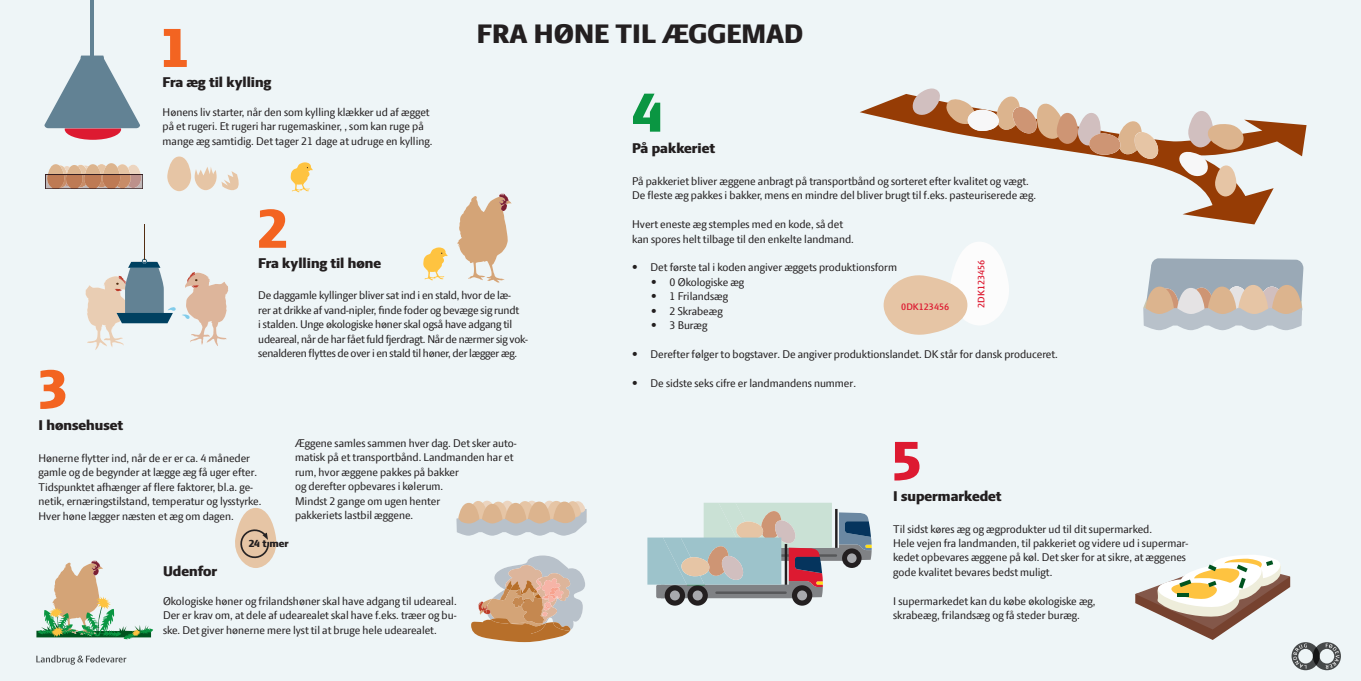
<style>
.page{position:relative;width:1361px;height:681px;background:#fff}
.page>*{position:absolute;margin:0;border:0;box-sizing:border-box;transform-origin:0 0}
.t1{font:800 60px "LF Press Sans";color:#f36421}
.t2{font:800 60px "LF Press Sans";color:#0a9642}
.t3{font:800 60px "LF Press Sans";color:#dd1a31}
.t4{font:800 28.8px "LF Press Sans";color:#231f20}
.t5{font:800 15.2px "LF Press Sans";color:#231f20}
.t6{font:12px/14.4px "LF Press Sans";color:#231f20}
.t7{font:800 11.2px "LF Press Sans";color:#231f20}
.t8{font:600 10.2px "LF Press Sans";color:#dd1a31}
</style>
<div class="page">
<div style="left:0;top:0;width:1361px;height:680px;background:#eef5f7"></div>
<svg style="left:167px;top:156px;width:72px;height:35px"></svg>
<svg style="left:45px;top:163px;width:98px;height:26px;background:#c59d84"></svg>
<svg style="left:44px;top:55px;width:96px;height:85px"></svg>
<hr style="left:90px;top:0;width:4px;height:55px;background:#628294">
<svg style="left:423px;top:247px;width:25px;height:33px"></svg>
<svg style="left:457px;top:193px;width:54px;height:90px"></svg>
<hr style="left:144px;top:224px;width:1px;height:35px;background:#522d11">
<svg style="left:85px;top:258px;width:91px;height:92px"></svg>
<svg style="left:182px;top:272px;width:46px;height:74px"></svg>
<svg style="left:235px;top:508px;width:42px;height:59px"></svg>
<svg style="left:456px;top:500px;width:130px;height:35px;background:#d3c4b5"></svg>
<svg style="left:1143px;top:258px;width:160px;height:72px;background:#bbbab9"></svg>
<svg style="left:36px;top:560px;width:117px;height:79px"></svg>
<svg style="left:471px;top:555px;width:114px;height:87px"></svg>
<svg style="left:290px;top:162px;width:23px;height:30px"></svg>
<svg style="left:860px;top:94px;width:446px;height:130px"></svg>
<svg style="left:1177px;top:110px;width:68px;height:86px"></svg>
<svg style="left:911px;top:88px;width:248px;height:73px"></svg>
<svg style="left:883px;top:242px;width:126px;height:93px"></svg>
<div style="left:792px;top:585px;width:20px;height:20px;background:#231f20;border-radius:50%"></div>
<svg style="left:797px;top:590px;width:10px;height:10px"></svg>
<div style="left:665px;top:585px;width:20px;height:20px;background:#231f20;border-radius:50%"></div>
<svg style="left:670px;top:590px;width:10px;height:10px"></svg>
<div style="left:687px;top:585px;width:21px;height:20px;background:#231f20;border-radius:50%"></div>
<div style="left:693px;top:590px;width:9px;height:10px;background:#a8a9ad;border-radius:50%"></div>
<svg style="left:647px;top:503px;width:224px;height:95px"></svg>
<svg style="left:1135px;top:555px;width:206px;height:115px"></svg>
<svg style="left:36px;top:655px;width:90px;height:9px"></svg>
<p class="t1" style="left:38px;top:354px;width:31px">3</p>
<p class="t1" style="left:160px;top:13px;width:31px">1</p>
<p class="t4" style="left:477px;top:17px;width:328px">FRA HØNE TIL ÆGGEMAD</p>
<p class="t5" style="left:163px;top:73px;width:110px">Fra æg til kylling</p>
<p class="t6" style="left:163px;top:105px;width:271px">Hønens liv starter, når den som kylling klækker ud af ægget på et rugeri. Et rugeri har rugemaskiner, , som kan ruge på mange æg samtidig. Det tager 21 dage at udruge en kylling.</p>
<p class="t1" style="left:257px;top:193px;width:31px">2</p>
<p class="t5" style="left:258px;top:254px;width:124px">Fra kylling til høne</p>
<p class="t6" style="left:258px;top:288px;width:271px">De daggamle kyllinger bliver sat ind i en stald, hvor de læ-<br>rer at drikke af vand-nipler, finde foder og bevæge sig rundt<br>i stalden. Unge økologiske høner skal også have adgang til udeareal, når de har fået fuld fjerdragt. Når de nærmer sig vok&shy;senalderen flyttes de over i en stald til høner, der lægger æg.</p>
<p class="t2" style="left:632px;top:77px;width:31px">4</p>
<p class="t5" style="left:632px;top:139px;width:84px">På pakkeriet</p>
<p class="t6" style="left:632px;top:173px;width:398px">På pakkeriet bliver æggene anbragt på transportbånd og sorteret efter kvalitet og vægt.</p>
<p class="t6" style="left:632px;top:188px;width:405px">De fleste æg pakkes i bakker, mens en mindre del bliver brugt til f.eks. pasteuriserede æg.</p>
<p class="t6" style="left:632px;top:217px;width:212px">Hvert eneste æg stemples med en kode, så det</p>
<p class="t6" style="left:632px;top:231px;width:223px">kan spores helt tilbage til den enkelte landmand.</p>
<p class="t6" style="left:632px;top:260px;width:266px">• Det første tal i koden angiver æggets produktionsform</p>
<p class="t6" style="left:651px;top:274px;width:94px">• 0 Økologiske æg</p>
<p class="t6" style="left:651px;top:289px;width:78px">• 1 Frilandsæg</p>
<p class="t6" style="left:651px;top:303px;width:73px">• 2 Skrabeæg</p>
<p class="t6" style="left:651px;top:317px;width:58px">• 3 Buræg</p>
<p class="t6" style="left:632px;top:346px;width:427px">• Derefter følger to bogstaver. De angiver produktionslandet. DK står for dansk produceret.</p>
<p class="t6" style="left:632px;top:375px;width:225px">• De sidste seks cifre er landmandens nummer.</p>
<p class="t8" style="left:975px;top:308px;width:50px;rotate:-90deg">2DK123456</p>
<p class="t8" style="left:901px;top:301px;width:50px">0DK123456</p>
<p class="t5" style="left:39px;top:416px;width:86px">I hønsehuset</p>
<p class="t6" style="left:39px;top:450px;width:224px">Hønerne flytter ind, når de er er ca. 4 måneder gamle og de begynder at lægge æg få uger efter.<br>Tidspunktet afhænger af flere faktorer, bl.a. ge&shy;netik, ernæringstilstand, temperatur og lysstyrke.<br>Hver høne lægger næsten et æg om dagen.</p>
<p class="t6" style="left:295px;top:435px;width:223px">Æggene samles sammen hver dag. Det sker auto&shy;matisk på et transportbånd. Landmanden har et rum, hvor æggene pakkes på bakker</p>
<p class="t6" style="left:295px;top:478px;width:150px">og derefter opbevares i kølerum.</p>
<p class="t6" style="left:295px;top:493px;width:147px">Mindst 2 gange om ugen henter</p>
<p class="t6" style="left:295px;top:507px;width:120px">pakkeriets lastbil æggene.</p>
<p class="t7" style="left:249px;top:536px;width:42px">24 t mer</p>
<p class="t5" style="left:163px;top:562px;width:56px">Udenfor</p>
<p class="t6" style="left:163px;top:593px;width:295px;text-align:justify">Økologiske høner og frilandshøner skal have adgang til udeareal.<br>Der er krav om, at dele af udearealet skal have f.eks. træer og bu&shy;ske. Det giver hønerne mere lyst til at bruge hele udearealet.</p>
<p class="t3" style="left:892px;top:425px;width:31px">5</p>
<p class="t5" style="left:893px;top:487px;width:110px">I supermarkedet</p>
<p class="t6" style="left:893px;top:521px;width:260px">Til sidst køres æg og ægprodukter ud til dit supermarked.</p>
<p class="t6" style="left:893px;top:535px;width:297px">Hele vejen fra landmanden, til pakkeriet og videre ud i supermar&shy;kedet opbevares æggene på køl. Det sker for at sikre, at æggenes gode kvalitet bevares bedst muligt.</p>
<p class="t6" style="left:893px;top:593px;width:204px">I supermarkedet kan du købe økologiske æg,</p>
<p class="t6" style="left:893px;top:607px;width:188px">skrabeæg, frilandsæg og få steder buræg.</p>
</div>
